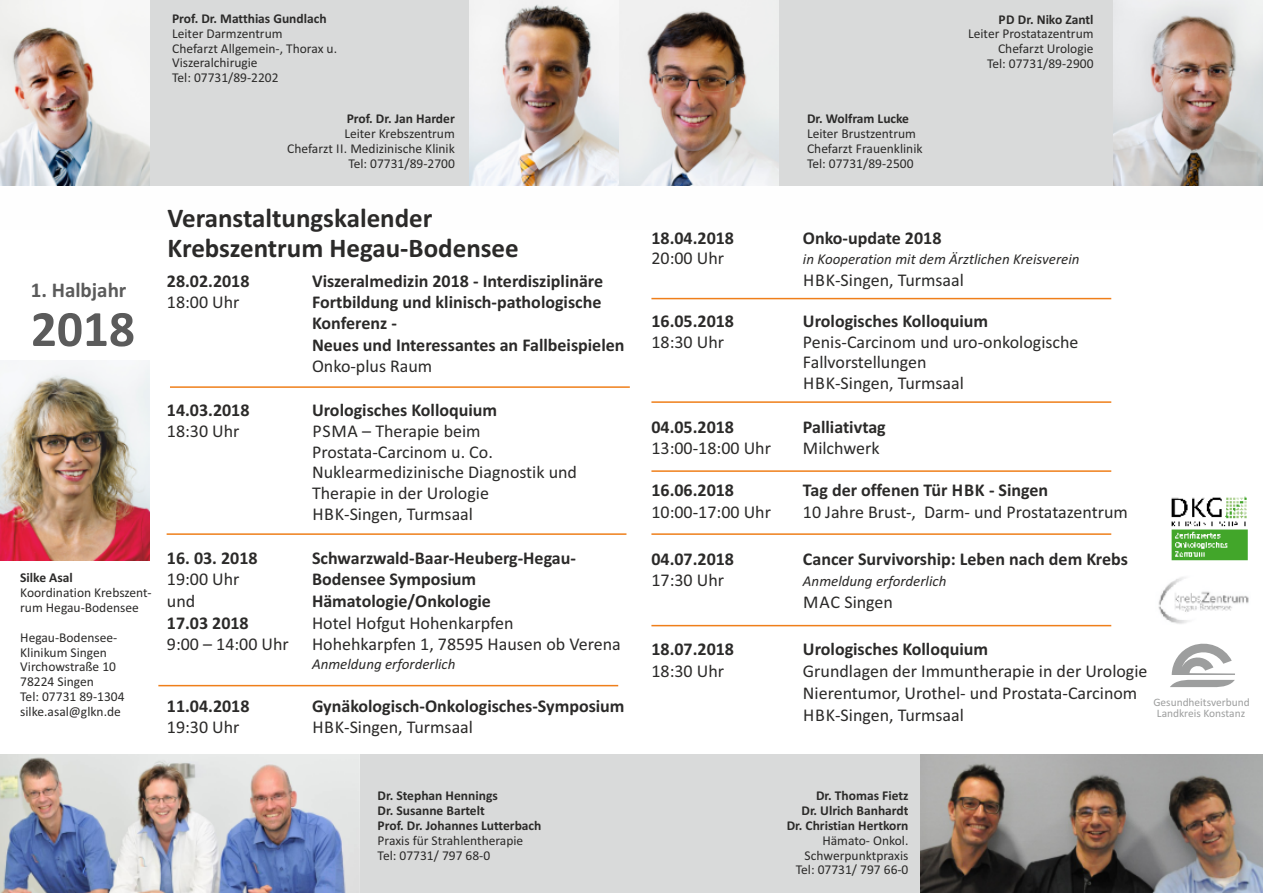
<style>
.page{position:relative;width:1263px;height:893px;background:#fff}
.page>*{position:absolute;margin:0;border:0;box-sizing:border-box;transform-origin:0 0}
.t1{font:700 51.3px "Calibri";color:#5b5b5b}
.t2{font:700 27px/29.7px "Calibri";color:#2b2a29}
.t3{font:700 21px "Calibri";color:#5b5b5b}
.t4{font:18px/20.9px "Calibri";color:#2b2a29}
.t5{font:700 18px/21.5px "Calibri";color:#2b2a29}
.t6{font:italic 15px "Calibri";color:#2b2a29}
.t7{font:13.5px/14.9px "Calibri";color:#2b2a29}
.t8{font:700 13.5px/14.9px "Calibri";color:#2b2a29}
.t9{font:11.4px/10.5px "Calibri";color:#9d9e9e;text-align:center}
</style>
<div class="page">
<hr style="left:167px;top:533px;width:459px;height:2px;background:#ef7f1a">
<hr style="left:651px;top:533px;width:460px;height:2px;background:#ef7f1a">
<hr style="left:158px;top:685px;width:460px;height:1px;background:#ef7f1a">
<hr style="left:170px;top:386px;width:460px;height:2px;background:#ef7f1a">
<div style="left:0;top:0;width:1263px;height:208px;background:#d9dada"></div>
<div style="left:0;top:754px;width:1263px;height:139px;background:#d9dada"></div>
<img style="left:920px;top:754px;width:343px;height:139px">
<img style="left:1158px;top:577px;width:91px;height:47px">
<svg style="left:1170px;top:643px;width:65px;height:44px"></svg>
<div style="left:0;top:186px;width:1263px;height:43px;background:#fefefe"></div>
<img style="left:0;top:754px;width:360px;height:139px">
<img style="left:1171px;top:496px;width:77px;height:65px">
<img style="left:470px;top:0;width:149px;height:186px">
<img style="left:619px;top:0;width:160px;height:186px">
<img style="left:0;top:0;width:149px;height:186px">
<img style="left:1114px;top:0;width:149px;height:186px">
<hr style="left:651px;top:298px;width:460px;height:1px;background:#ef7f1a">
<hr style="left:651px;top:470px;width:460px;height:2px;background:#ef7f1a">
<hr style="left:651px;top:401px;width:460px;height:2px;background:#ef7f1a">
<hr style="left:651px;top:625px;width:460px;height:1px;background:#ef7f1a">
<img style="left:0;top:361px;width:149px;height:200px">
<p class="t3" style="left:31px;top:281px;width:97px">1. Halbjahr</p>
<h1 class="t1" style="left:31px;top:307px;width:106px">2018</h1>
<p class="t8" style="left:20px;top:571px;width:54px">Silke Asal</p>
<p class="t7" style="left:20px;top:586px;width:133px">Koordination Krebszent&shy;rum Hegau-Bodensee</p>
<p class="t7" style="left:20px;top:631px;width:106px">Hegau-Bodensee-<br>Klinikum Singen<br>Virchowstraße 10<br>78224 Singen<br>Tel: 07731 89-1304 silke.asal@glkn.de</p>
<p class="t8" style="left:172px;top:12px;width:156px">Prof. Dr. Matthias Gundlach</p>
<p class="t7" style="left:172px;top:27px;width:166px">Leiter Darmzentrum<br>Chefarzt Allgemein-, Thorax u.<br>Viszeralchirugie<br>Tel: 07731/89-2202</p>
<p class="t8" style="left:347px;top:113px;width:110px">Prof. Dr. Jan Harder</p>
<p class="t7" style="left:287px;top:128px;width:169px;text-align:right">Leiter Krebszentrum<br>Chefarzt II. Medizinische Klinik<br>Tel: 07731/89-2700</p>
<h2 class="t2" style="left:168px;top:205px;width:353px">Veranstaltungskalender<br>Krebszentrum Hegau-Bodensee</h2>
<p class="t5" style="left:167px;top:272px;width:84px">28.02.2018</p>
<p class="t5" style="left:312px;top:272px;width:293px">Viszeralmedizin 2018 - Interdisziplinäre</p>
<p class="t4" style="left:167px;top:293px;width:74px">18:00 Uhr</p>
<p class="t5" style="left:312px;top:293px;width:314px">Fortbildung und klinisch-pathologische<br>Konferenz -<br>Neues und Interessantes an Fallbeispielen</p>
<p class="t4" style="left:312px;top:357px;width:122px">Onko-plus Raum</p>
<p class="t5" style="left:167px;top:401px;width:84px">14.03.2018</p>
<p class="t5" style="left:312px;top:401px;width:187px">Urologisches Kolloquium</p>
<p class="t4" style="left:167px;top:422px;width:74px">18:30 Uhr</p>
<p class="t4" style="left:312px;top:422px;width:266px">PSMA – Therapie beim<br>Prostata-Carcinom u. Co.<br>Nuklearmedizinische Diagnostik und<br>Therapie in der Urologie<br>HBK-Singen, Turmsaal</p>
<p class="t5" style="left:167px;top:549px;width:92px">16. 03. 2018</p>
<p class="t5" style="left:312px;top:549px;width:265px">Schwarzwald-Baar-Heuberg-Hegau-</p>
<p class="t4" style="left:167px;top:570px;width:74px">19:00 Uhr</p>
<p class="t5" style="left:312px;top:570px;width:166px">Bodensee Symposium</p>
<p class="t4" style="left:167px;top:592px;width:30px">und</p>
<p class="t5" style="left:312px;top:592px;width:180px">Hämatologie/Onkologie</p>
<p class="t5" style="left:167px;top:614px;width:83px">17.03 2018</p>
<p class="t4" style="left:312px;top:614px;width:203px">Hotel Hofgut Hohenkarpfen</p>
<p class="t4" style="left:167px;top:635px;width:123px">9:00 – 14:00 Uhr</p>
<p class="t4" style="left:312px;top:635px;width:310px">Hohehkarpfen 1, 78595 Hausen ob Verena</p>
<p class="t6" style="left:312px;top:658px;width:145px">Anmeldung erforderlich</p>
<p class="t5" style="left:167px;top:697px;width:84px">11.04.2018</p>
<p class="t5" style="left:312px;top:697px;width:314px">Gynäkologisch-Onkologisches-Symposium</p>
<p class="t4" style="left:167px;top:718px;width:74px">19:30 Uhr</p>
<p class="t4" style="left:312px;top:718px;width:162px">HBK-Singen, Turmsaal</p>
<p class="t8" style="left:378px;top:789px;width:165px">Dr. Stephan Hennings<br>Dr. Susanne Bartelt<br>Prof. Dr. Johannes Lutterbach</p>
<p class="t7" style="left:378px;top:834px;width:147px">Praxis für Strahlentherapie<br>Tel: 07731/ 797 68-0</p>
<p class="t8" style="left:807px;top:113px;width:104px">Dr. Wolfram Lucke</p>
<p class="t7" style="left:807px;top:128px;width:117px">Leiter Brustzentrum<br>Chefarzt Frauenklinik<br>Tel: 07731/89-2500</p>
<p class="t8" style="left:998px;top:13px;width:97px">PD Dr. Niko Zantl</p>
<p class="t7" style="left:968px;top:28px;width:127px;text-align:right">Leiter Prostatazentrum<br>Chefarzt Urologie<br>Tel: 07731/89-2900</p>
<p class="t5" style="left:651px;top:228px;width:84px">18.04.2018</p>
<p class="t5" style="left:803px;top:228px;width:140px">Onko-update 2018</p>
<p class="t4" style="left:651px;top:249px;width:74px">20:00 Uhr</p>
<p class="t6" style="left:803px;top:253px;width:278px">in Kooperation mit dem Ärztlichen Kreisverein</p>
<p class="t4" style="left:803px;top:271px;width:162px">HBK-Singen, Turmsaal</p>
<p class="t5" style="left:651px;top:311px;width:84px">16.05.2018</p>
<p class="t5" style="left:803px;top:311px;width:187px">Urologisches Kolloquium</p>
<p class="t4" style="left:651px;top:333px;width:74px">18:30 Uhr</p>
<p class="t4" style="left:803px;top:333px;width:277px">Penis-Carcinom und uro-onkologische<br>Fallvorstellungen<br>HBK-Singen, Turmsaal</p>
<p class="t5" style="left:651px;top:418px;width:84px">04.05.2018</p>
<p class="t5" style="left:803px;top:418px;width:84px">Palliativtag</p>
<p class="t4" style="left:651px;top:439px;width:121px">13:00-18:00 Uhr</p>
<p class="t4" style="left:803px;top:439px;width:78px">Milchwerk</p>
<p class="t5" style="left:651px;top:481px;width:84px">16.06.2018</p>
<p class="t5" style="left:803px;top:481px;width:247px">Tag der offenen Tür HBK - Singen</p>
<p class="t4" style="left:651px;top:503px;width:121px">10:00-17:00 Uhr</p>
<p class="t4" style="left:803px;top:503px;width:326px">10 Jahre Brust-, Darm- und Prostatazentrum</p>
<p class="t5" style="left:651px;top:549px;width:84px">04.07.2018</p>
<p class="t5" style="left:803px;top:549px;width:326px">Cancer Survivorship: Leben nach dem Krebs</p>
<p class="t4" style="left:651px;top:572px;width:74px">17:30 Uhr</p>
<p class="t6" style="left:803px;top:575px;width:145px">Anmeldung erforderlich</p>
<p class="t4" style="left:803px;top:593px;width:91px">MAC Singen</p>
<p class="t5" style="left:651px;top:639px;width:84px">18.07.2018</p>
<p class="t5" style="left:803px;top:639px;width:187px">Urologisches Kolloquium</p>
<p class="t4" style="left:651px;top:662px;width:74px">18:30 Uhr</p>
<p class="t4" style="left:803px;top:661px;width:346px;line-height:21.9px">Grundlagen der Immuntherapie in der Urologie<br>Nierentumor, Urothel- und Prostata-Carcinom<br>HBK-Singen, Turmsaal</p>
<p class="t9" style="left:1153px;top:698px;width:98px">Gesundheitsverbund<br>Landkreis Konstanz</p>
<p class="t8" style="left:787px;top:789px;width:123px;text-align:right">Dr. Thomas Fietz<br>Dr. Ulrich Banhardt<br>Dr. Christian Hertkorn</p>
<p class="t7" style="left:796px;top:834px;width:114px;text-align:right">Hämato- Onkol.<br>Schwerpunktpraxis<br>Tel: 07731/ 797 66-0</p>
</div>
